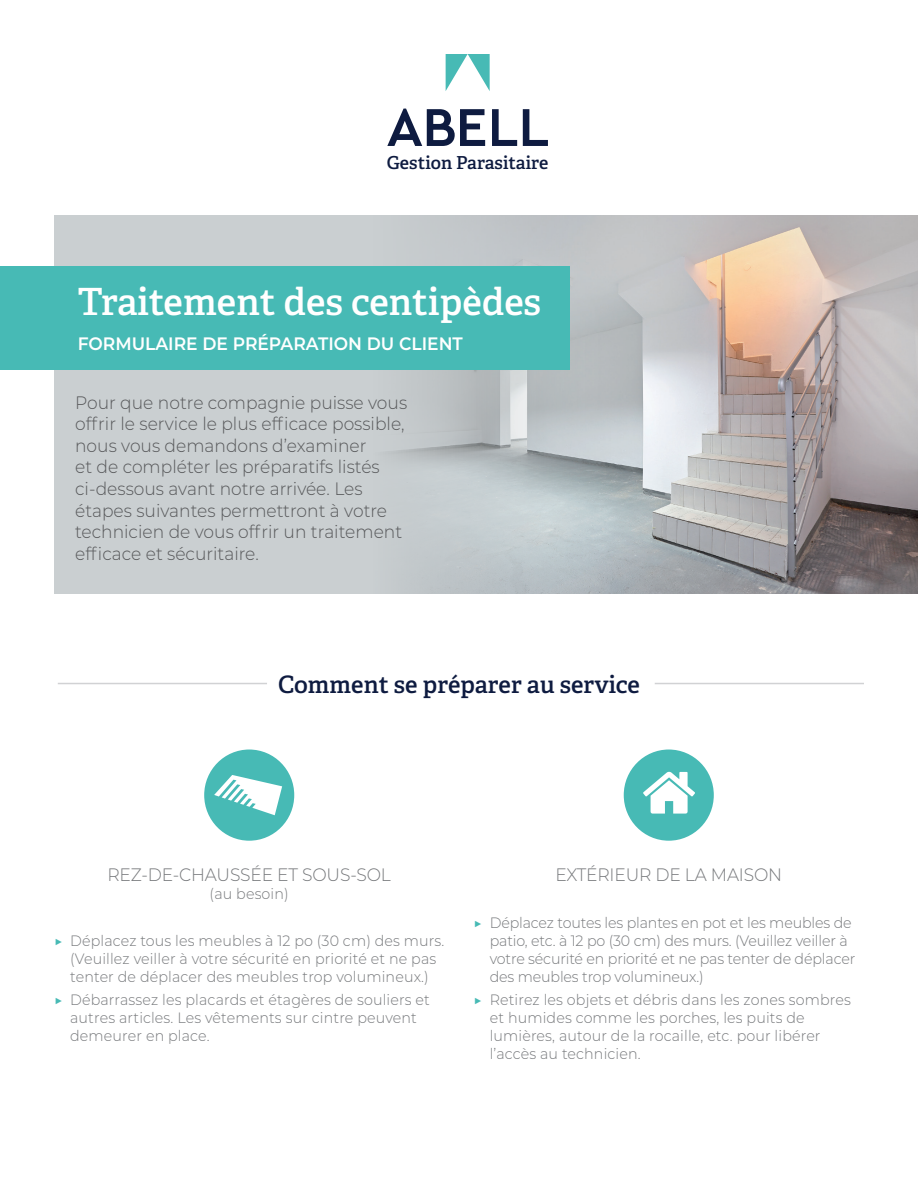
<style>
.page{position:relative;width:918px;height:1188px;background:#fff}
.page>*{position:absolute;margin:0;border:0;box-sizing:border-box;transform-origin:0 0}
.t1{font:600 37.5px "Adelle";color:#fff}
.t2{font:600 24px "Adelle";color:#0e1b40}
.t3{font:300 18px/21.6px "Montserrat";color:#57585a;scale:.95 1}
.t4{font:300 18px "Montserrat";letter-spacing:-.01em;color:#76787b;scale:.95 1}
.t5{font:600 18px "Montserrat";color:#fff;scale:.95 1}
.t6{font:600 17.85px "Adelle";letter-spacing:.005em;color:#0e1b40}
.t7{font:300 15px/18px "Montserrat";letter-spacing:.01em;color:#76787b;scale:.95 1}
.t8{font:300 15px/18px "Montserrat";letter-spacing:-.01em;color:#76787b;scale:.95 1}
.s1{color:#47bab5}
</style>
<div class="page">
<div style="left:54px;top:215px;width:864px;height:379px;background:#cacfd1"></div>
<img style="left:388px;top:215px;width:530px;height:379px">
<div style="left:0;top:266px;width:569px;height:104px;background:#47bab5"></div>
<hr style="left:58px;top:683px;width:209px;height:1px;background:#d1d2d4">
<hr style="left:655px;top:683px;width:209px;height:1px;background:#d1d2d4">
<svg style="left:624px;top:750px;width:90px;height:91px"></svg>
<div style="left:204px;top:750px;width:90px;height:91px;background:#47bab5;border-radius:50%"></div>
<svg style="left:214px;top:775px;width:68px;height:40px"></svg>
<svg style="left:446px;top:54px;width:44px;height:37px"></svg>
<svg style="left:387px;top:109px;width:98px;height:37px"></svg>
<svg style="left:523px;top:109px;width:25px;height:37px"></svg>
<svg style="left:492px;top:109px;width:25px;height:37px"></svg>
<p class="t6" style="left:387px;top:152px;width:163px">Gestion Parasitaire</p>
<h1 class="t1" style="left:78px;top:278px;width:465px">Traitement des centipèdes</h1>
<p class="t5" style="left:78px;top:330px;width:407px">FORMULAIRE DE PRÉPARATION DU CLIENT</p>
<p class="t3" style="left:75px;top:391px;width:351px">Pour que notre compagnie puisse vous offrir le service le plus efficace possible, nous vous demandons d’examiner<br>et de compléter les préparatifs listés ci-dessous avant notre arrivée. Les étapes suivantes permettront à votre technicien de vous offrir un traitement efficace et sécuritaire.</p>
<h2 class="t2" style="left:278px;top:669px;width:363px">Comment se préparer au service</h2>
<p class="t4" style="left:107px;top:862px;width:300px">REZ-DE-CHAUSSÉE ET SOUS-SOL</p>
<p class="t7" style="left:210px;top:884px;width:85px">(au besoin)</p>
<p class="t7" style="left:54px;top:931px;width:412px;text-align:center"><span class="s1">▶</span> Déplacez tous les meubles à 12 po (30 cm) des murs. (Veuillez veiller à votre sécurité en priorité et ne pas tenter de déplacer des meubles trop volumineux.)</p>
<p class="t7" style="left:70px;top:990px;width:380px;text-indent:-16px"><span class="s1">▶</span> Débarrassez les placards et étagères de souliers et autres articles. Les vêtements sur cintre peuvent demeurer en place.</p>
<p class="t4" style="left:555px;top:862px;width:240px">EXTÉRIEUR DE LA MAISON</p>
<p class="t8" style="left:490px;top:913px;width:386px;text-indent:-16px"><span class="s1">▶</span> Déplacez toutes les plantes en pot et les meubles de patio, etc. à 12 po (30 cm) des murs. (Veuillez veiller à votre sécurité en priorité et ne pas tenter de déplacer des meubles trop volumineux.)</p>
<p class="t7" style="left:490px;top:990px;width:382px;text-indent:-16px"><span class="s1">▶</span> Retirez les objets et débris dans les zones sombres et humides comme les porches, les puits de lumières, autour de la rocaille, etc. pour libérer l’accès au technicien.</p>
</div>
